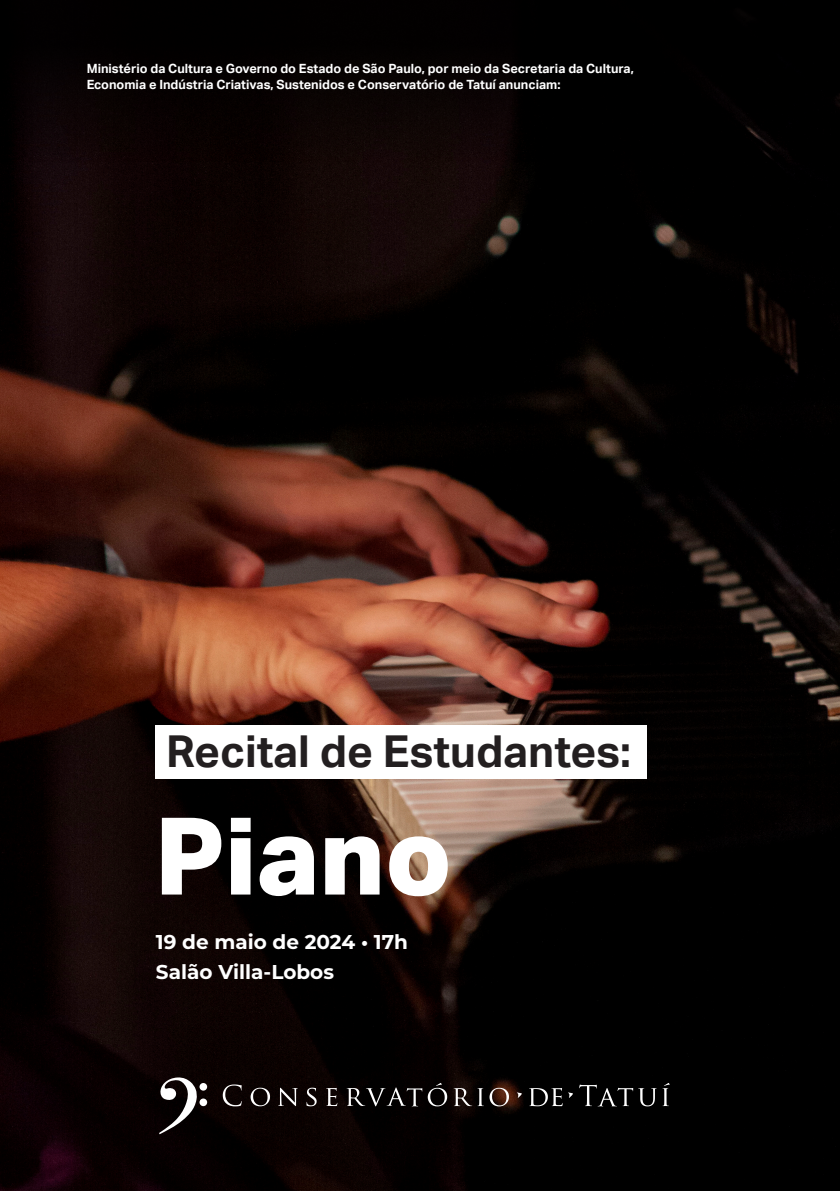
<style>
.page{position:relative;width:840px;height:1191px;background:#fff}
.page>*{position:absolute;margin:0;border:0;box-sizing:border-box;transform-origin:0 0}
.t1{font:800 107.4px "Aktiv Grotesk";color:#fff}
.t2{font:700 44px "Aktiv Grotesk";color:#231f20}
.t3{font:700 20px "Montserrat";color:#fff}
.t4{font:700 12.8px/15.6px "Aktiv Grotesk";color:#fff}
</style>
<div class="page">
<img style="left:0;top:162px;width:839px;height:1029px">
<div style="left:0;top:0;width:839px;height:162px;background:linear-gradient(to right,#090202,#000)"></div>
<svg style="left:223px;top:1084px;width:18px;height:22px"></svg>
<svg style="left:250px;top:1087px;width:20px;height:19px"></svg>
<svg style="left:278px;top:1087px;width:20px;height:19px"></svg>
<svg style="left:306px;top:1087px;width:10px;height:19px"></svg>
<svg style="left:326px;top:1087px;width:11px;height:19px"></svg>
<svg style="left:346px;top:1083px;width:101px;height:23px;background:#2c2a2a"></svg>
<svg style="left:453px;top:1088px;width:30px;height:18px"></svg>
<svg style="left:489px;top:1087px;width:19px;height:19px"></svg>
<svg style="left:528px;top:1088px;width:44px;height:18px"></svg>
<svg style="left:578px;top:1084px;width:78px;height:22px;background:#292929"></svg>
<svg style="left:662px;top:1083px;width:7px;height:23px"></svg>
<svg style="left:516px;top:1092px;width:5px;height:5px"></svg>
<svg style="left:159px;top:1077px;width:38px;height:57px"></svg>
<div style="left:199px;top:1083px;width:8px;height:7px;background:#fff;border-radius:50%"></div>
<div style="left:199px;top:1098px;width:8px;height:8px;background:#fff;border-radius:50%"></div>
<div style="left:155px;top:725px;width:491px;height:53px;background:#fff"></div>
<p class="t4" style="left:87px;top:61px;width:548px">Ministério da Cultura e Governo do Estado de São Paulo, por meio da Secretaria da Cultura,<br>Economia e Indústria Criativas, Sustenidos e Conservatório de Tatuí anunciam:</p>
<p class="t2" style="left:166px;top:726px;width:466px">Recital de Estudantes:</p>
<p class="t1" style="left:155px;top:794px;width:298px">Piano</p>
<p class="t3" style="left:156px;top:927px;width:253px">19 de maio de 2024 • 17h</p>
<p class="t3" style="left:156px;top:957px;width:179px">Salão Villa-Lobos</p>
</div>
